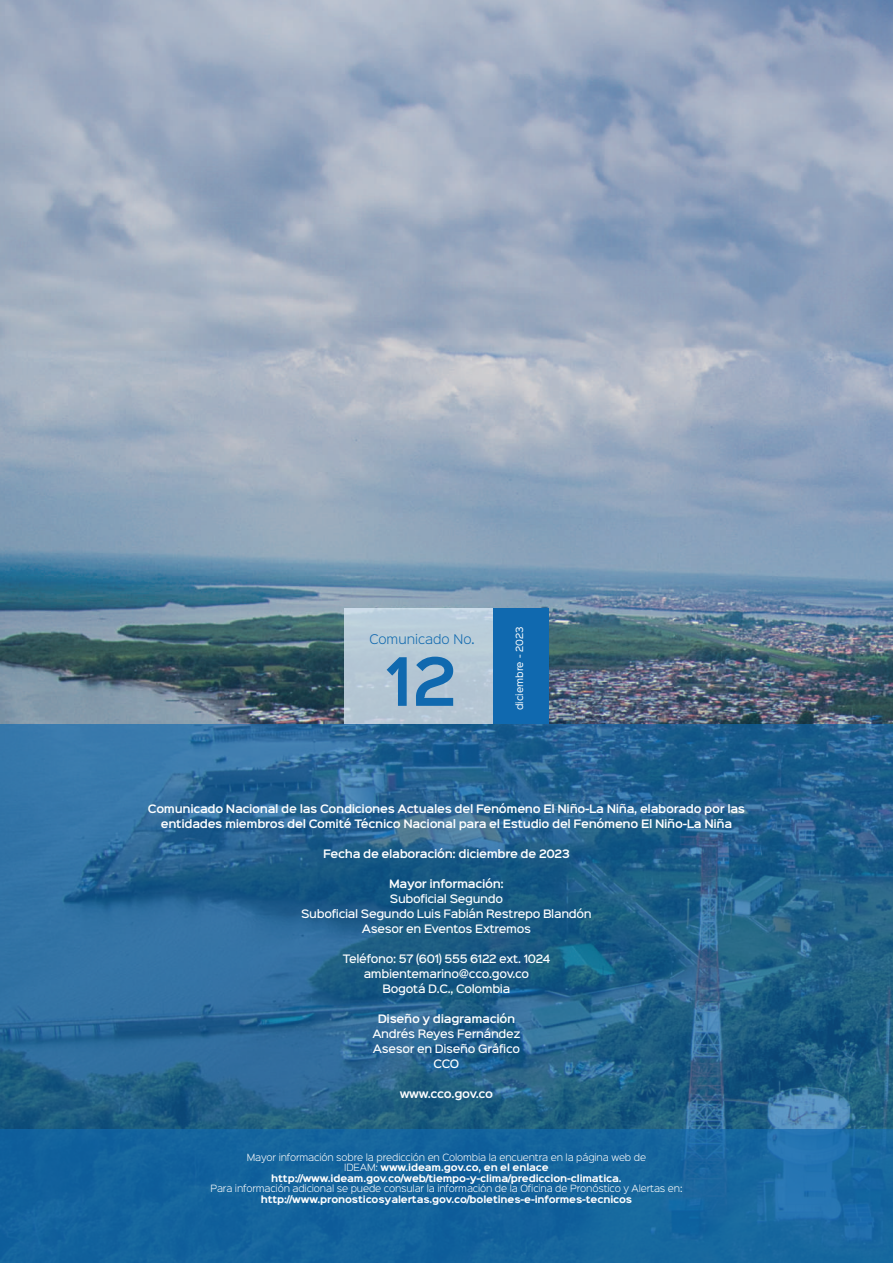
<style>
.page{position:relative;width:893px;height:1263px;background:#fff}
.page>*{position:absolute;margin:0;border:0;box-sizing:border-box;transform-origin:0 0}
.t1{font:600 60px "Sinkin Sans 600";color:#1069af}
.t2{font:300 12px "Sinkin Sans 300";color:#1069af}
.t3{font:600 10.5px/15px "Sinkin Sans 600";letter-spacing:-.03em;color:#fff;text-align:center}
.t4{font:500 10.5px/15px "Sinkin Sans 500";letter-spacing:-.03em;color:#fff;text-align:center}
.t5{font:700 9px/10.5px "Sinkin Sans 700";letter-spacing:-.015em;color:#fff;text-align:center}
.t6{font:300 9px "Sinkin Sans 300";letter-spacing:-.015em;color:#fff}
.t7{font:9px "Sinkin Sans 400";color:#fff}
.s1{font-family:"Sinkin Sans 300";font-weight:300}
</style>
<div class="page">
<img style="left:0;top:0;width:893px;height:724px">
<svg style="left:0;top:724px;width:893px;height:405px;background:#266591"></svg>
<svg style="left:0;top:1129px;width:893px;height:134px;background:#15659e"></svg>
<div style="left:345px;top:609px;width:148px;height:115px;background:#b6c8d5"></div>
<div style="left:493px;top:609px;width:55px;height:115px;background:#1069af"></div>
<p class="t2" style="left:369px;top:630px;width:107px">Comunicado No.</p>
<h1 class="t1" style="left:385px;top:629px;width:73px">12</h1>
<p class="t7" style="left:512px;top:710px;width:85px;rotate:-90deg">diciembre - 2023</p>
<p class="t3" style="left:148px;top:801px;width:599px">Comunicado Nacional de las Condiciones Actuales del Fenómeno El Niño-La Niña, elaborado por las entidades miembros del Comité Técnico Nacional para el Estudio del Fenómeno El Niño-La Niña</p>
<p class="t3" style="left:323px;top:846px;width:248px">Fecha de elaboración: diciembre de 2023</p>
<p class="t3" style="left:389px;top:876px;width:116px">Mayor información:</p>
<p class="t4" style="left:301px;top:891px;width:292px">Suboficial Segundo<br>Suboficial Segundo Luis Fabián Restrepo Blandón<br>Asesor en Eventos Extremos</p>
<p class="t4" style="left:343px;top:951px;width:209px">Teléfono: 57 (601) 555 6122 ext. 1024 ambientemarino@cco.gov.co<br>Bogotá D.C., Colombia</p>
<p class="t3" style="left:378px;top:1011px;width:139px">Diseño y diagramación</p>
<p class="t4" style="left:372px;top:1026px;width:150px">Andrés Reyes Fernández<br>Asesor en Diseño Gráfico<br>CCO</p>
<p class="t3" style="left:400px;top:1086px;width:95px">www.cco.gov.co</p>
<p class="t6" style="left:247px;top:1150px;width:401px">Mayor información sobre la predicción en Colombia la encuentra en la página web de</p>
<p class="t5" style="left:271px;top:1163px;width:352px"><span class="s1">IDEAM:</span> www.ideam.gov.co, en el enlace http://www.ideam.gov.co/web/tiempo-y-clima/prediccion-climatica.</p>
<p class="t6" style="left:210px;top:1181px;width:474px">Para información adicional se puede consular la información de la Oficina de Pronóstico y Alertas en:</p>
<p class="t5" style="left:261px;top:1194px;width:373px">http://www.pronosticosyalertas.gov.co/boletines-e-informes-tecnicos</p>
</div>
